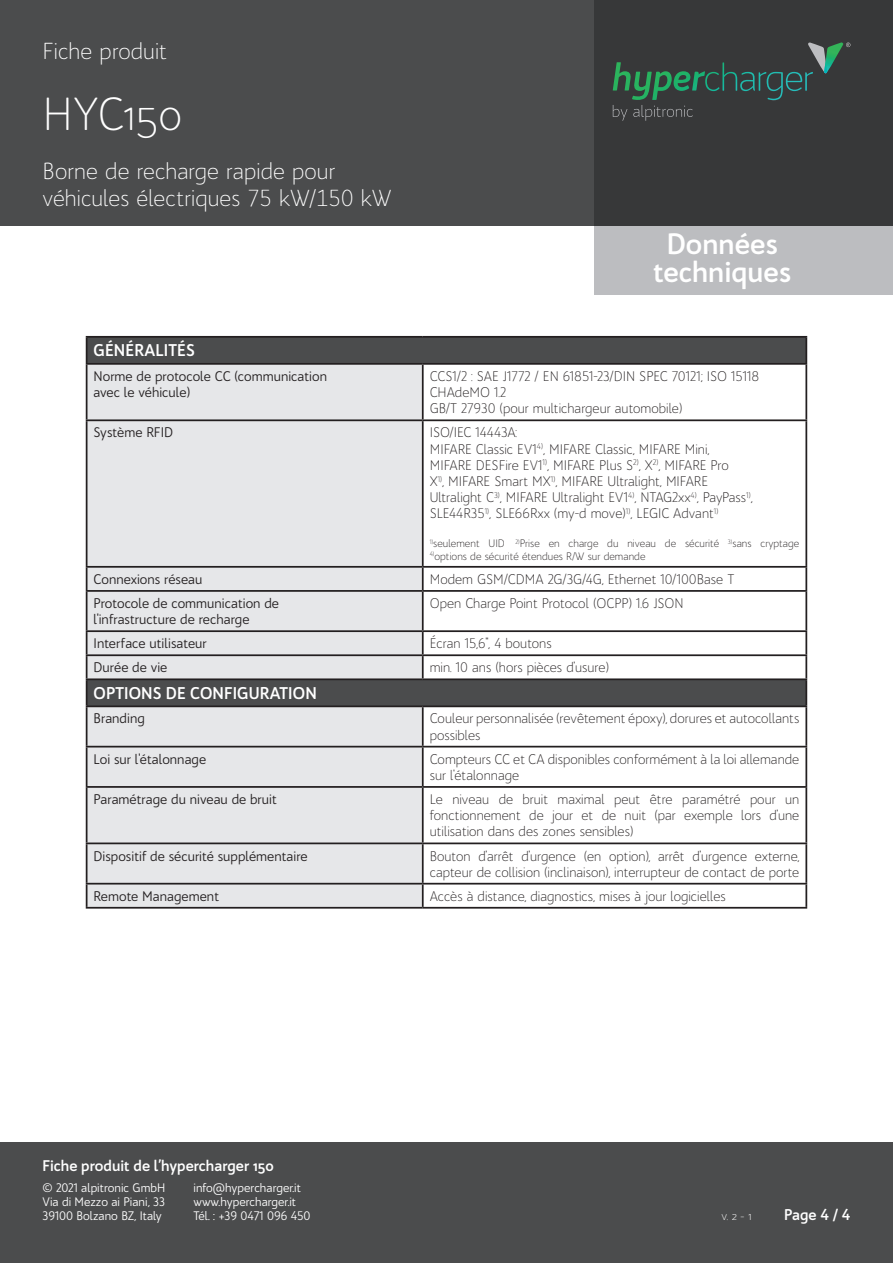
<style>
.page{position:relative;width:893px;height:1263px;background:#fff}
.page>*{position:absolute;margin:0;border:0;box-sizing:border-box;transform-origin:0 0}
.Frutiger_9pt_Lauftex{font:300 45px "Bw Quinta Pro";color:#fff}
.t1{font:700 28.5px/28.5px "Bw Quinta Pro";color:#fff;text-align:center}
.Frutiger_9pt_Lauftex-2{font:300 22.5px/27px "Bw Quinta Pro";color:#fff}
.No_Spacing{font:700 16.5px "Bw Quinta Pro";letter-spacing:.01em;color:#fff}
.t2{font:700 15px "Bw Quinta Pro";color:#fff}
.table_text{font:300 13.5px/16.2px "Bw Quinta Pro";color:#231f20}
.table_text-2{font:13.5px/16.2px "Bw Quinta Pro";color:#231f20}
.t3{font:12px "Bw Quinta Pro";color:#fff}
.t4{font:300 12px "Bw Quinta Pro";color:#fff}
.table_text-3{font:300 10.5px/12.6px "Bw Quinta Pro";color:#231f20}
</style>
<div class="page">
<div style="left:0;top:0;width:893px;height:225px;background:#4b4c4d"></div>
<svg style="left:594px;top:0;width:299px;height:295px;background:#595a5c"></svg>
<div style="left:0;top:1143px;width:893px;height:120px;background:#4b4c4d"></div>
<svg style="left:613px;top:105px;width:14px;height:16px"></svg>
<svg style="left:633px;top:105px;width:60px;height:16px"></svg>
<img style="left:613px;top:62px;width:189px;height:38px">
<img style="left:827px;top:43px;width:16px;height:30px">
<svg style="left:808px;top:43px;width:19px;height:30px"></svg>
<svg style="left:846px;top:43px;width:4px;height:4px"></svg>
<svg style="left:87px;top:338px;width:718px;height:367px"></svg>
<svg style="left:87px;top:365px;width:336px;height:542px;background:#dddee0"></svg>
<hr style="left:86px;top:336px;width:337px;height:2px;background:#231f20">
<svg style="left:86px;top:338px;width:1px;height:25px"></svg>
<hr style="left:423px;top:336px;width:384px;height:2px;background:#231f20">
<hr style="left:805px;top:338px;width:2px;height:25px;background:#231f20">
<hr style="left:86px;top:363px;width:337px;height:2px;background:#231f20">
<hr style="left:86px;top:365px;width:1px;height:54px;background:#231f20">
<hr style="left:423px;top:363px;width:384px;height:2px;background:#231f20">
<hr style="left:422px;top:365px;width:2px;height:54px;background:#231f20">
<hr style="left:805px;top:365px;width:2px;height:54px;background:#231f20">
<hr style="left:86px;top:419px;width:337px;height:2px;background:#231f20">
<hr style="left:86px;top:421px;width:1px;height:145px;background:#231f20">
<hr style="left:423px;top:419px;width:384px;height:2px;background:#231f20">
<hr style="left:422px;top:421px;width:2px;height:145px;background:#231f20">
<hr style="left:805px;top:421px;width:2px;height:145px;background:#231f20">
<hr style="left:86px;top:566px;width:337px;height:2px;background:#231f20">
<svg style="left:86px;top:568px;width:1px;height:22px"></svg>
<hr style="left:423px;top:566px;width:384px;height:2px;background:#231f20">
<hr style="left:422px;top:568px;width:2px;height:22px;background:#231f20">
<hr style="left:805px;top:568px;width:2px;height:22px;background:#231f20">
<hr style="left:86px;top:590px;width:337px;height:2px;background:#231f20">
<hr style="left:86px;top:592px;width:1px;height:38px;background:#231f20">
<hr style="left:423px;top:590px;width:384px;height:2px;background:#231f20">
<hr style="left:422px;top:592px;width:2px;height:38px;background:#231f20">
<hr style="left:805px;top:592px;width:2px;height:38px;background:#231f20">
<hr style="left:86px;top:630px;width:337px;height:2px;background:#231f20">
<hr style="left:423px;top:630px;width:384px;height:2px;background:#231f20">
<hr style="left:422px;top:632px;width:2px;height:22px;background:#231f20">
<hr style="left:805px;top:632px;width:2px;height:22px;background:#231f20">
<hr style="left:86px;top:654px;width:337px;height:2px;background:#231f20">
<hr style="left:423px;top:654px;width:384px;height:2px;background:#231f20">
<hr style="left:422px;top:656px;width:2px;height:22px;background:#231f20">
<hr style="left:805px;top:656px;width:2px;height:22px;background:#231f20">
<hr style="left:86px;top:678px;width:337px;height:2px;background:#231f20">
<svg style="left:86px;top:632px;width:1px;height:73px"></svg>
<hr style="left:423px;top:678px;width:384px;height:2px;background:#231f20">
<hr style="left:805px;top:680px;width:2px;height:25px;background:#231f20">
<hr style="left:86px;top:705px;width:337px;height:2px;background:#231f20">
<hr style="left:86px;top:707px;width:1px;height:39px;background:#231f20">
<hr style="left:423px;top:705px;width:384px;height:2px;background:#231f20">
<hr style="left:422px;top:707px;width:2px;height:39px;background:#231f20">
<hr style="left:805px;top:707px;width:2px;height:39px;background:#231f20">
<hr style="left:86px;top:746px;width:337px;height:1px;background:#231f20">
<hr style="left:86px;top:747px;width:1px;height:39px;background:#231f20">
<hr style="left:423px;top:746px;width:384px;height:1px;background:#231f20">
<hr style="left:422px;top:747px;width:2px;height:39px;background:#231f20">
<hr style="left:805px;top:747px;width:2px;height:39px;background:#231f20">
<hr style="left:86px;top:786px;width:337px;height:2px;background:#231f20">
<hr style="left:86px;top:788px;width:1px;height:54px;background:#231f20">
<hr style="left:423px;top:786px;width:384px;height:2px;background:#231f20">
<hr style="left:422px;top:788px;width:2px;height:54px;background:#231f20">
<hr style="left:805px;top:788px;width:2px;height:54px;background:#231f20">
<hr style="left:86px;top:842px;width:337px;height:2px;background:#231f20">
<hr style="left:86px;top:844px;width:1px;height:39px;background:#231f20">
<hr style="left:423px;top:842px;width:384px;height:2px;background:#231f20">
<hr style="left:422px;top:844px;width:2px;height:39px;background:#231f20">
<hr style="left:805px;top:844px;width:2px;height:39px;background:#231f20">
<hr style="left:86px;top:883px;width:337px;height:1px;background:#231f20">
<svg style="left:86px;top:884px;width:1px;height:23px"></svg>
<hr style="left:423px;top:883px;width:384px;height:1px;background:#231f20">
<hr style="left:422px;top:884px;width:2px;height:23px;background:#231f20">
<hr style="left:805px;top:884px;width:2px;height:23px;background:#231f20">
<hr style="left:86px;top:907px;width:337px;height:2px;background:#231f20">
<hr style="left:423px;top:907px;width:384px;height:2px;background:#231f20">
<p class="Frutiger_9pt_Lauftex-2" style="left:43px;top:38px;width:126px">Fiche produit</p>
<p class="Frutiger_9pt_Lauftex" style="left:43px;top:87px;width:141px">HYC150</p>
<p class="Frutiger_9pt_Lauftex-2" style="left:43px;top:157px;width:351px">Borne de recharge rapide pour véhicules électriques 75 kW/150 kW</p>
<p class="t1" style="left:653px;top:229px;width:139px">Données techniques</p>
<p class="No_Spacing" style="left:94px;top:340px;width:103px">GÉNÉRALITÉS</p>
<p class="table_text-2" style="left:94px;top:368px;width:235px">Norme de protocole CC (communication avec le véhicule)</p>
<p class="table_text" style="left:430px;top:368px;width:331px">CCS1/2 : SAE J1772 / EN 61851-23/DIN SPEC 70121; ISO 15118</p>
<p class="table_text" style="left:430px;top:384px;width:78px">CHAdeMO 1.2</p>
<p class="table_text" style="left:430px;top:400px;width:254px">GB/T 27930 (pour multichargeur automobile)</p>
<p class="table_text-2" style="left:94px;top:424px;width:81px">Système RFID</p>
<p class="table_text" style="left:430px;top:424px;width:89px">ISO/IEC 14443A:</p>
<p class="table_text" style="left:430px;top:441px;width:325px">MIFARE Classic EV1<sup>4)</sup>, MIFARE Classic, MIFARE Mini, MIFARE DESFire EV1<sup>1)</sup>, MIFARE Plus S<sup>2)</sup>, X<sup>2)</sup>, MIFARE Pro<br>X<sup>1)</sup>, MIFARE Smart MX<sup>1)</sup>, MIFARE Ultralight, MIFARE Ultralight C<sup>3)</sup>, MIFARE Ultralight EV1<sup>4)</sup>, NTAG2xx<sup>4)</sup>, PayPass<sup>1)</sup>, SLE44R35<sup>1)</sup>, SLE66Rxx (my-d move)<sup>1)</sup>, LEGIC Advant<sup>1)</sup></p>
<p class="table_text-3" style="left:430px;top:537px;width:371px"><sup>1)</sup>seulement UID <sup>2)</sup>Prise en charge du niveau de sécurité <sup>3)</sup>sans cryptage<br><sup>4)</sup>options de sécurité étendues R/W sur demande</p>
<p class="table_text-2" style="left:94px;top:571px;width:110px">Connexions réseau</p>
<p class="table_text" style="left:430px;top:571px;width:306px">Modem GSM/CDMA 2G/3G/4G, Ethernet 10/100Base T</p>
<p class="table_text-2" style="left:94px;top:595px;width:187px">Protocole de communication de l'infrastructure de recharge</p>
<p class="table_text" style="left:430px;top:595px;width:256px">Open Charge Point Protocol (OCPP) 1.6 JSON</p>
<p class="table_text-2" style="left:94px;top:635px;width:115px">Interface utilisateur</p>
<p class="table_text" style="left:430px;top:635px;width:124px">Écran 15,6'', 4 boutons</p>
<p class="table_text-2" style="left:94px;top:659px;width:75px">Durée de vie</p>
<p class="table_text" style="left:430px;top:659px;width:181px">min. 10 ans (hors pièces d'usure)</p>
<p class="No_Spacing" style="left:94px;top:682px;width:225px">OPTIONS DE CONFIGURATION</p>
<p class="table_text-2" style="left:94px;top:710px;width:53px">Branding</p>
<p class="table_text" style="left:430px;top:710px;width:371px">Couleur personnalisée (revêtement époxy), dorures et autocollants possibles</p>
<p class="table_text-2" style="left:94px;top:751px;width:114px">Loi sur l'étalonnage</p>
<p class="table_text" style="left:430px;top:751px;width:371px">Compteurs CC et CA disponibles conformément à la loi allemande sur l'étalonnage</p>
<p class="table_text-2" style="left:94px;top:791px;width:185px">Paramétrage du niveau de bruit</p>
<p class="table_text" style="left:430px;top:791px;width:371px;text-align:justify">Le niveau de bruit maximal peut être paramétré pour un fonctionnement de jour et de nuit (par exemple lors d'une utilisation dans des zones sensibles)</p>
<p class="table_text-2" style="left:94px;top:847px;width:216px">Dispositif de sécurité supplémentaire</p>
<p class="table_text" style="left:430px;top:847px;width:371px">Bouton d'arrêt d'urgence (en option), arrêt d'urgence externe, capteur de collision (inclinaison), interrupteur de contact de porte</p>
<p class="table_text-2" style="left:94px;top:888px;width:127px">Remote Management</p>
<p class="table_text" style="left:430px;top:888px;width:298px">Accès à distance, diagnostics, mises à jour logicielles</p>
<p class="t2" style="left:43px;top:1156px;width:233px">Fiche produit de l’hypercharger 150</p>
<p class="t3" style="left:43px;top:1180px;width:124px">© 2021 alpitronic GmbH</p>
<p class="t3" style="left:43px;top:1194px;width:124px">Via di Mezzo ai Piani, 33</p>
<p class="t3" style="left:43px;top:1209px;width:121px">39100 Bolzano BZ, Italy</p>
<p class="t4" style="left:721px;top:1209px;width:32px">v. 2 - 1</p>
<p class="t2" style="left:784px;top:1205px;width:68px">Page 4 / 4</p>
<p class="t3" style="left:193px;top:1180px;width:109px">info@hypercharger.it</p>
<p class="t3" style="left:193px;top:1194px;width:104px">www.hypercharger.it</p>
<p class="t3" style="left:193px;top:1209px;width:119px">Tél. : +39 0471 096 450</p>
</div>
